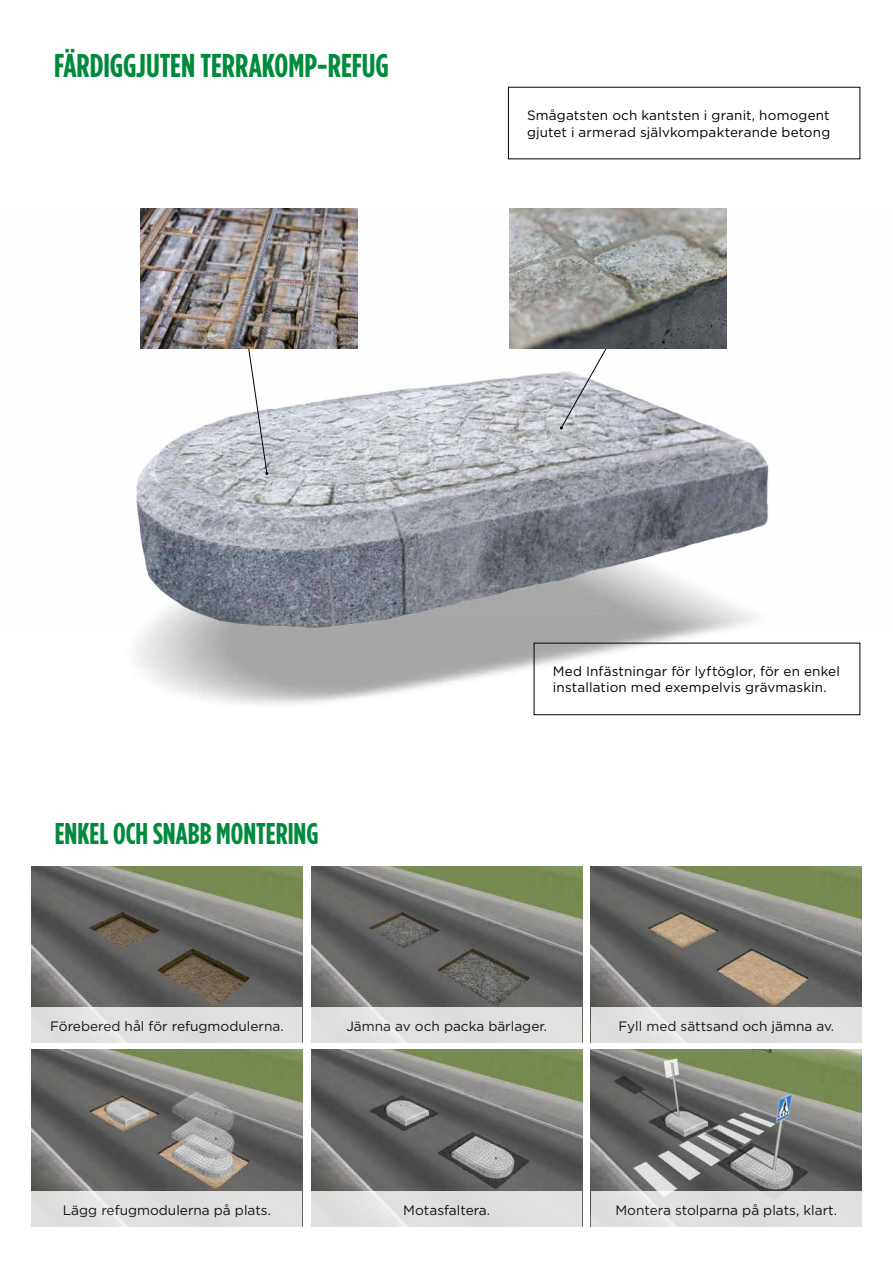
<style>
.page{position:relative;width:893px;height:1263px;background:#fff}
.page>*{position:absolute;margin:0;border:0;box-sizing:border-box;transform-origin:0 0}
.t1{font:700 33px "Gotham Condensed";color:#008a3c}
.t2{font:700 30px "Gotham Condensed";color:#008a3c}
.t3{font:13.65px "Gotham";color:#000}
.t4{font:13.5px/16.2px "Gotham";letter-spacing:.01em;color:#000}
</style>
<div class="page">
<img style="left:135px;top:86px;width:726px;height:630px">
<svg style="left:248px;top:349px;width:20px;height:126px"></svg>
<svg style="left:560px;top:349px;width:47px;height:80px"></svg>
<img style="left:140px;top:208px;width:217px;height:141px">
<img style="left:510px;top:208px;width:216px;height:141px">
<img style="left:32px;top:866px;width:270px;height:141px">
<img style="left:32px;top:1050px;width:270px;height:141px">
<img style="left:311px;top:866px;width:271px;height:141px">
<img style="left:311px;top:1050px;width:271px;height:141px">
<img style="left:591px;top:866px;width:270px;height:141px">
<img style="left:591px;top:1050px;width:270px;height:141px">
<div style="left:32px;top:1007px;width:270px;height:36px;background:#e0e0df"></div>
<div style="left:32px;top:1191px;width:270px;height:36px;background:#dfdfdf"></div>
<div style="left:311px;top:1007px;width:271px;height:36px;background:#e0e0df"></div>
<div style="left:311px;top:1191px;width:271px;height:36px;background:#dfdfdf"></div>
<div style="left:591px;top:1007px;width:270px;height:36px;background:#e0e0df"></div>
<div style="left:591px;top:1191px;width:270px;height:36px;background:#dfdfdf"></div>
<h1 class="t1" style="left:54px;top:47px;width:336px">FÄRDIGGJUTEN TERRAKOMP-REFUG</h1>
<p class="t4" style="left:527px;top:107px;width:305px">Smågatsten och kantsten i granit, homogent gjutet i armerad självkompakterande betong</p>
<h2 class="t2" style="left:55px;top:817px;width:265px">ENKEL OCH SNABB MONTERING</h2>
<p class="t4" style="left:553px;top:663px;width:289px">Med Infästningar för lyftöglor, för en enkel installation med exempelvis grävmaskin.</p>
<p class="t3" style="left:50px;top:1017px;width:235px">Förebered hål för refugmodulerna.</p>
<p class="t3" style="left:346px;top:1017px;width:202px">Jämna av och packa bärlager.</p>
<p class="t3" style="left:63px;top:1201px;width:210px">Lägg refugmodulerna på plats.</p>
<p class="t3" style="left:403px;top:1201px;width:88px">Motasfaltera.</p>
<p class="t3" style="left:618px;top:1017px;width:217px">Fyll med sättsand och jämna av.</p>
<p class="t3" style="left:615px;top:1201px;width:223px">Montera stolparna på plats, klart.</p>
</div>
